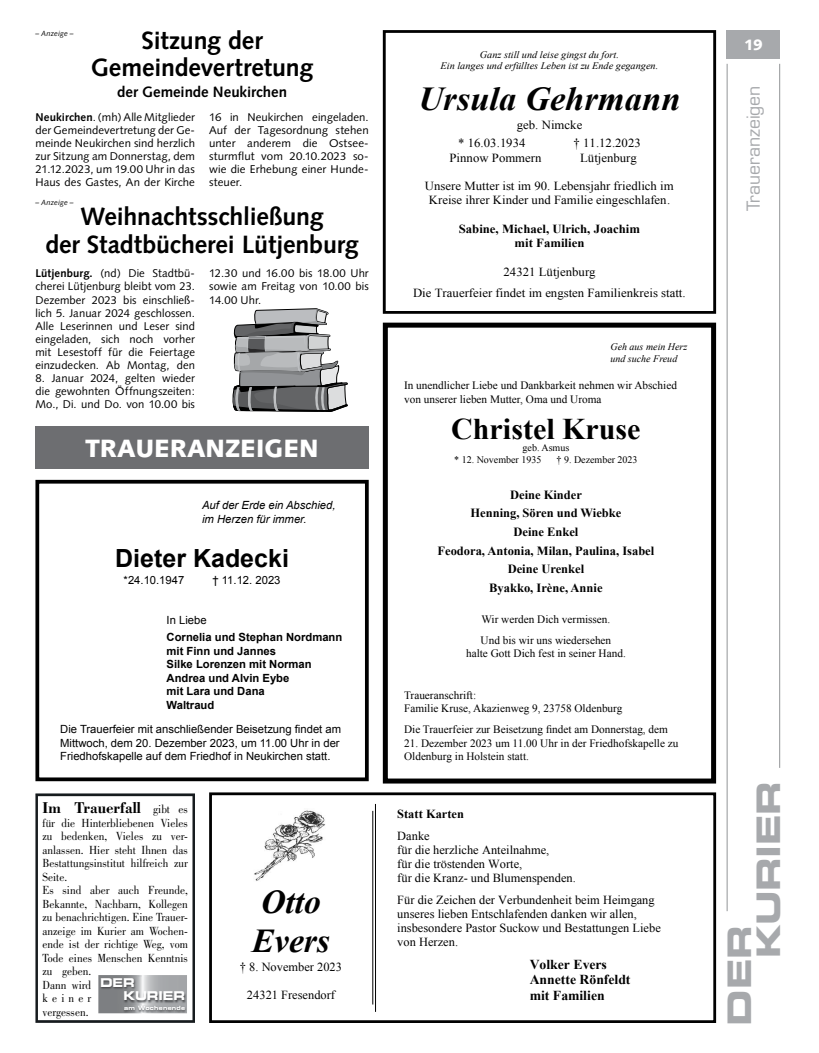
<style>
.page{position:relative;width:819px;height:1053px;background:#fff}
.page>*{position:absolute;margin:0;border:0;box-sizing:border-box;transform-origin:0 0}
.t1{font:italic 700 33.38px/38.4px "Times New Roman";color:#000}
.t2{font:32.5px/28.9px "Eurostile LT Std Bold Ex 2";letter-spacing:-.01em;color:#a7a9ac}
.t3{font:700 30px "Times New Roman";color:#000}
.t4{font:700 25px/27.5px "Syntax LT Std";letter-spacing:-.005em;color:#000;text-align:center}
.t5{font:900 25px "Syntax";color:#fff}
.t6{font:700 25px "Arial";color:#000}
.t7{font:17.5px "Eurostile LT Std";color:#a7a9ac}
.t8{font:700 16.12px "Bodoni Std";color:#000;scale:.93 1}
.t9{font:700 15px "Syntax LT Std";color:#000}
.t10{font:900 15px "Syntax LT Std";color:#fff}
.t11{font:700 13.62px/15.6px "Times New Roman";color:#000}
.t12{font:700 12.5px/18.5px "Times New Roman";color:#000;text-align:center}
.t13{font:12.38px/18.4px "Times New Roman";color:#000;text-align:center}
.t14{font:700 12.38px/14.2px "Times New Roman";color:#000;text-align:center}
.t15{font:12.25px/14.2px "Times New Roman";color:#000}
.t16{font:700 12.25px/21.2px "Times New Roman";letter-spacing:.005em;color:#000}
.t17{font:12.12px/13.5px "Bodoni Std";color:#000;scale:.93 1}
.t18{font:12.12px/14px "Eurostile LT Std Bold Ex 2";letter-spacing:-.01em;color:#fff;scale:.93 1}
.t19{font:11.25px/13px "Syntax";letter-spacing:.005em;color:#000;text-align:justify}
.t20{font:11.25px/13.5px "Times New Roman";color:#000}
.t21{font:11.25px/13.5px "Arial";color:#000}
.t22{font:700 11.25px/13.5px "Arial";color:#000}
.t23{font:italic 11.25px/13.5px "Arial";color:#000}
.t24{font:italic 10px/12px "Times New Roman";color:#000}
.t25{font:10px/12px "Times New Roman";color:#000}
.t26{font:italic 7.5px "Syntax LT Std";letter-spacing:.015em;color:#000}
.t27{font:5.75px "Eurostile Bold Extended Two";letter-spacing:.04em;color:#fff;scale:.93 1}
.s1{font-weight:700}
.s2{font-weight:400}
.s3{font-weight:400;font-size:12.12px}
</style>
<div class="page">
<hr style="left:726px;top:64px;width:1px;height:847px;background:#939598">
<hr style="left:779px;top:64px;width:1px;height:703px;background:#939598">
<div style="left:726px;top:30px;width:54px;height:29px;background:#a7a9ac"></div>
<div style="left:209px;top:792px;width:507px;height:230px;border:3px solid #000"></div>
<hr style="left:372px;top:810px;width:1px;height:194px;background:#000">
<hr style="left:375px;top:803px;width:1px;height:208px;background:#000">
<img style="left:254px;top:810px;width:71px;height:71px">
<div style="left:383px;top:322px;width:333px;height:461px;border:5px solid #000"></div>
<div style="left:383px;top:30px;width:333px;height:284px;border:3px solid #000"></div>
<div style="left:35px;top:480px;width:333px;height:301px;border:4px solid #000"></div>
<svg style="left:35px;top:793px;width:160px;height:229px"></svg>
<svg style="left:98px;top:974px;width:89px;height:39px"></svg>
<img style="left:99px;top:977px;width:87px;height:26px">
<img style="left:122px;top:1004px;width:65px;height:8px">
<div style="left:35px;top:426px;width:333px;height:42px;background:#6d6e71"></div>
<svg style="left:232px;top:308px;width:116px;height:104px"></svg>
<p class="t4" style="left:91px;top:27px;width:224px">Sitzung der<br>Gemeindevertretung</p>
<p class="t9" style="left:117px;top:84px;width:171px">der Gemeinde Neukirchen</p>
<p class="t19" style="left:35px;top:110px;width:161px"><span class="s1">Neukirchen</span>. (mh) Alle Mitglieder der Gemeindevertretung der Ge&shy;meinde Neukirchen sind herzlich zur Sitzung am Donnerstag, dem 21.12.2023, um 19.00 Uhr in das Haus des Gastes, An der Kirche</p>
<p class="t19" style="left:209px;top:110px;width:161px">16 in Neukirchen eingeladen.<br>Auf der Tagesordnung stehen unter anderem die Ostsee&shy;sturmflut vom 20.10.2023 so&shy;wie die Erhebung einer Hunde&shy;steuer.</p>
<p class="t26" style="left:35px;top:29px;width:40px">– Anzeige –</p>
<p class="t26" style="left:35px;top:198px;width:40px">– Anzeige –</p>
<p class="t4" style="left:45px;top:203px;width:315px">Weihnachtsschließung<br>der Stadtbücherei Lütjenburg</p>
<p class="t19" style="left:35px;top:267px;width:161px"><span class="s1">Lütjenburg.</span> (nd) Die Stadtbü&shy;cherei Lütjenburg bleibt vom 23.<br>Dezember 2023 bis einschließ&shy;lich 5. Januar 2024 geschlossen.<br>Alle Leserinnen und Leser sind eingeladen, sich noch vorher mit Lesestoff für die Feiertage einzudecken. Ab Montag, den</p>
<p class="t19" style="left:35px;top:371px;width:161px">8. Januar 2024, gelten wieder die gewohnten Öffnungszeiten:<br>Mo., Di. und Do. von 10.00 bis</p>
<p class="t19" style="left:209px;top:267px;width:161px">12.30 und 16.00 bis 18.00 Uhr sowie am Freitag von 10.00 bis 14.00 Uhr.</p>
<p class="t5" style="left:85px;top:433px;width:234px">TRAUERANZEIGEN</p>
<p class="t23" style="left:202px;top:498px;width:135px">Auf der Erde ein Abschied, im Herzen für immer.</p>
<p class="t6" style="left:115px;top:541px;width:175px">Dieter Kadecki</p>
<p class="t21" style="left:124px;top:573px;width:62px">*24.10.1947</p>
<p class="t21" style="left:212px;top:573px;width:69px">† 11.12. 2023</p>
<p class="t22" style="left:167px;top:612px;width:177px;line-height:17px"><span class="s2">In Liebe<br></span>Cornelia und Stephan Nordmann</p>
<p class="t22" style="left:167px;top:644px;width:147px">mit Finn und Jannes<br>Silke Lorenzen mit Norman<br>Andrea und Alvin Eybe<br>mit Lara und Dana<br>Waltraud</p>
<p class="t21" style="left:60px;top:722px;width:282px">Die Trauerfeier mit anschließender Beisetzung findet am<br>Mittwoch, dem 20. Dezember 2023, um 11.00 Uhr in der<br>Friedhofskapelle auf dem Friedhof in Neukirchen statt.</p>
<p class="t8" style="left:43px;top:797px;width:158px">Im Trauerfall <span class="s3">gibt es</span></p>
<p class="t17" style="left:43px;top:816px;width:158px">für die Hinterbliebenen Vieles zu bedenken, Vieles zu ver&shy;anlassen. Hier steht Ihnen das<br>Bestattungsinstitut hilfreich zur<br>Seite.<br>Es sind aber auch Freunde,<br>Bekannte, Nachbarn, Kollegen zu benachrichtigen. Eine Trauer&shy;anzeige im Kurier am Wochen&shy;ende ist der richtige Weg, vom<br>Tode eines Menschen Kenntnis zu geben.<br>Dann wird<br>keiner<br>vergessen.</p>
<p class="t18" style="left:123px;top:974px;width:68px;text-indent:-23px">DER<br>KURIER</p>
<p class="t27" style="left:124px;top:1003px;width:67px">am Wochenende</p>
<p class="t1" style="left:252px;top:882px;width:80px">Otto<br>Evers</p>
<p class="t15" style="left:240px;top:958px;width:104px">† 8. November 2023</p>
<p class="t15" style="left:247px;top:987px;width:90px">24321 Fresendorf</p>
<p class="t24" style="left:440px;top:49px;width:219px;line-height:11.4px;text-align:center">Ganz still und leise gingst du fort.<br>Ein langes und erfülltes Leben ist zu Ende gegangen.</p>
<p class="t1" style="left:418px;top:79px;width:264px">Ursula Gehrmann</p>
<p class="t13" style="left:458px;top:115px;width:126px;text-align:left;text-indent:59px">geb. Nimcke * 16.03.1934</p>
<p class="t13" style="left:573px;top:133px;width:69px">† 11.12.2023</p>
<p class="t13" style="left:449px;top:148px;width:93px">Pinnow Pommern</p>
<p class="t13" style="left:580px;top:148px;width:58px">Lütjenburg</p>
<p class="t13" style="left:425px;top:179px;width:250px;line-height:14.1px">Unsere Mutter ist im 90. Lebensjahr friedlich im<br>Kreise ihrer Kinder und Familie eingeschlafen.</p>
<p class="t14" style="left:458px;top:221px;width:183px">Sabine, Michael, Ulrich, Joachim mit Familien</p>
<p class="t13" style="left:413px;top:260px;width:274px;line-height:21.2px">24321 Lütjenburg<br>Die Trauerfeier findet im engsten Familienkreis statt.</p>
<p class="t24" style="left:610px;top:340px;width:78px">Geh aus mein Herz und suche Freud</p>
<p class="t20" style="left:404px;top:378px;width:274px">In unendlicher Liebe und Dankbarkeit nehmen wir Abschied von unserer lieben Mutter, Oma und Uroma</p>
<p class="t3" style="left:451px;top:408px;width:191px">Christel Kruse</p>
<p class="t25" style="left:454px;top:441px;width:116px;text-indent:68px">geb. Asmus * 12. November 1935</p>
<p class="t25" style="left:556px;top:453px;width:83px">† 9. Dezember 2023</p>
<p class="t12" style="left:437px;top:485px;width:218px">Deine Kinder<br>Henning, Sören und Wiebke<br>Deine Enkel<br>Feodora, Antonia, Milan, Paulina, Isabel<br>Deine Urenkel<br>Byakko, Irène, Annie</p>
<p class="t20" style="left:480px;top:608px;width:132px;line-height:20.6px">Wir werden Dich vermissen.<br>Und bis wir uns wiedersehen</p>
<p class="t20" style="left:466px;top:646px;width:161px">halte Gott Dich fest in seiner Hand.</p>
<p class="t20" style="left:404px;top:688px;width:220px">Traueranschrift:<br>Familie Kruse, Akazienweg 9, 23758 Oldenburg</p>
<p class="t20" style="left:404px;top:722px;width:265px">Die Trauerfeier zur Beisetzung findet am Donnerstag, dem</p>
<p class="t20" style="left:404px;top:735px;width:276px">21. Dezember 2023 um 11.00 Uhr in der Friedhofskapelle zu<br>Oldenburg in Holstein statt.</p>
<p class="t16" style="left:397px;top:803px;width:68px">Statt Karten<br><span class="s2">Danke</span></p>
<p class="t15" style="left:397px;top:842px;width:180px">für die herzliche Anteilnahme,<br>für die tröstenden Worte,<br>für die Kranz- und Blumenspenden.</p>
<p class="t15" style="left:397px;top:892px;width:265px">Für die Zeichen der Verbundenheit beim Heimgang unseres lieben Entschlafenden danken wir allen, insbesondere Pastor Suckow und Bestattungen Liebe von Herzen.</p>
<p class="t11" style="left:529px;top:955px;width:102px">Volker Evers<br>Annette Rönfeldt mit Familien</p>
<p class="t10" style="left:744px;top:36px;width:20px">19</p>
<p class="t7" style="left:743px;top:211px;width:127px;rotate:-90deg">Traueranzeigen</p>
<p class="t2" style="left:724px;top:958px;width:179px;text-indent:-67px;rotate:-90deg">DER<br>KURIER</p>
</div>
